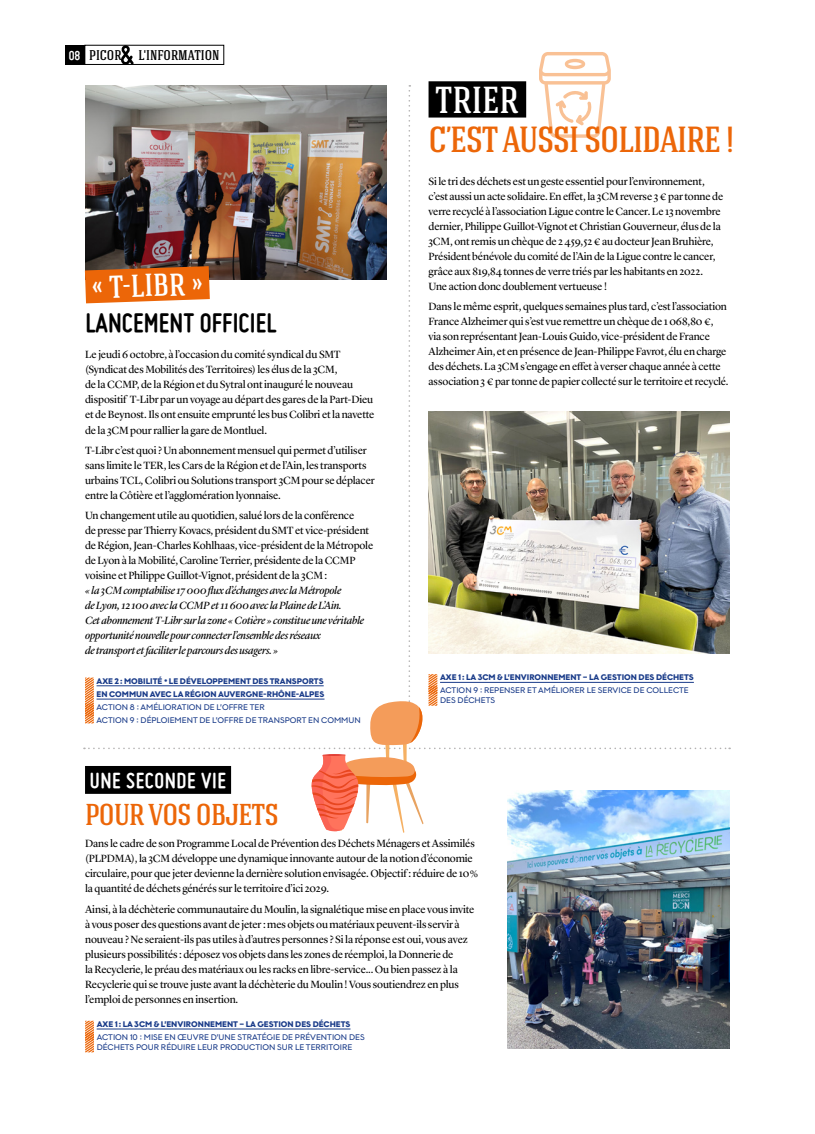
<style>
.page{position:relative;width:815px;height:1134px;background:#fff}
.page>*{position:absolute;margin:0;border:0;box-sizing:border-box;transform-origin:0 0}
.t1{font:500 37.5px "Hagin Caps";color:#fff}
.t2{font:500 36.25px "Hagin Caps";letter-spacing:-.025em;color:#ec6608}
.t3{font:500 31.62px "Hagin Caps";color:#fff}
.t4{font:500 30.12px "Hagin Caps";letter-spacing:-.025em;color:#ec6608}
.t5{font:700 28.75px "Miso";letter-spacing:.005em;color:#000}
.t6{font:700 23.38px "Miso";letter-spacing:.025em;color:#fff}
.t7{font:500 14px "Hagin Caps";color:#000}
.t8{font:10.88px/15px "Lyon Display";letter-spacing:-.01em;color:#000}
.t9{font:italic 10.88px/15px "Lyon Display";letter-spacing:-.01em;color:#000}
.t10{font:8.12px/9.8px "Graphit";color:#193b89}
.t11{font:700 8.12px/13.2px "Graphit";color:#193b89}
.s1{font-family:"Miso";font-weight:700;color:#fff}
</style>
<div class="page">
<img style="left:508px;top:833px;width:222px;height:216px">
<hr style="left:97px;top:1029px;width:253px;height:1px;background:#193b89">
<svg style="left:85px;top:1021px;width:9px;height:31px"></svg>
<img style="left:65px;top:45px;width:665px;height:788px">
<hr style="left:322px;top:754px;width:24px;height:2px;background:#e0382e;border-radius:50%">
<p class="t7" style="left:69px;top:46px;width:152px"><span class="s1">08</span> PICOR L'INFORMATION</p>
<h3 class="t3" style="left:91px;top:267px;width:113px;rotate:-2deg">« T-LIBR »</h3>
<h3 class="t5" style="left:85px;top:306px;width:193px">LANCEMENT OFFICIEL</h3>
<p class="t8" style="left:85px;top:346px;width:291px">Le jeudi 6 octobre, à l’occasion du comité syndical du SMT (Syndicat des Mobilités des Territoires) les élus de la 3CM,<br>de la CCMP, de la Région et du Sytral ont inauguré le nouveau dispositif T-Libr par un voyage au départ des gares de la Part-Dieu et de Beynost. Ils ont ensuite emprunté les bus Colibri et la navette de la 3CM pour rallier la gare de Montluel.</p>
<p class="t8" style="left:85px;top:442px;width:291px">T-Libr c’est quoi ? Un abonnement mensuel qui permet d’utiliser sans limite le TER, les Cars de la Région et de l’Ain, les transports urbains TCL, Colibri ou Solutions transport 3CM pour se déplacer entre la Côtière et l’agglomération lyonnaise.</p>
<p class="t8" style="left:85px;top:507px;width:290px">Un changement utile au quotidien, salué lors de la conférence<br>de presse par Thierry Kovacs, président du SMT et vice-président de Région, Jean-Charles Kohlhaas, vice-président de la Métropole de Lyon à la Mobilité, Caroline Terrier, présidente de la CCMP voisine et Philippe Guillot-Vignot, président de la 3CM :</p>
<p class="t9" style="left:85px;top:582px;width:281px">« la 3CM comptabilise 17 000 flux d’échanges avec la Métropole<br>de Lyon, 12 100 avec la CCMP et 11 600 avec la Plaine de L’Ain.<br>Cet abonnement T-Libr sur la zone « Cotière » constitue une véritable opportunité nouvelle pour connecter l’ensemble des réseaux<br>de transport et faciliter le parcours des usagers. »</p>
<p class="t11" style="left:97px;top:674px;width:229px">AXE 2: MOBILITÉ • LE DÉVELOPPEMENT DES TRANSPORTS<br>EN COMMUN AVEC LA RÉGION AUVERGNE-RHÔNE-ALPES</p>
<p class="t10" style="left:97px;top:700px;width:266px;line-height:13.2px">ACTION 8 : AMÉLIORATION DE L’OFFRE TER<br>ACTION 9 : DÉPLOIEMENT DE L’OFFRE DE TRANSPORT EN COMMUN</p>
<h1 class="t1" style="left:435px;top:76px;width:85px">TRIER</h1>
<h2 class="t2" style="left:429px;top:116px;width:307px">C’EST AUSSI SOLIDAIRE !</h2>
<p class="t8" style="left:429px;top:173px;width:296px">Si le tri des déchets est un geste essentiel pour l’environnement, c’est aussi un acte solidaire. En effet, la 3CM reverse 3 € par tonne de verre recyclé à l’association Ligue contre le Cancer. Le 13 novembre dernier, Philippe Guillot-Vignot et Christian Gouverneur, élus de la 3CM, ont remis un chèque de 2 459,52 € au docteur Jean Bruhière, Président bénévole du comité de l’Ain de la Ligue contre le cancer, grâce aux 819,84 tonnes de verre triés par les habitants en 2022.<br>Une action donc doublement vertueuse !</p>
<p class="t8" style="left:429px;top:298px;width:302px">Dans le même esprit, quelques semaines plus tard, c’est l’association France Alzheimer qui s’est vue remettre un chèque de 1 068,80 €, via son représentant Jean-Louis Guido, vice-président de France Alzheimer Ain, et en présence de Jean-Philippe Favrot, élu en charge des déchets. La 3CM s’engage en effet à verser chaque année à cette association 3 € par tonne de papier collecté sur le territoire et recyclé.</p>
<p class="t11" style="left:440px;top:670px;width:255px">AXE 1: LA 3CM &amp; L’ENVIRONNEMENT – LA GESTION DES DÉCHETS</p>
<p class="t10" style="left:440px;top:685px;width:250px">ACTION 9 : REPENSER ET AMÉLIORER LE SERVICE DE COLLECTE<br>DES DÉCHETS</p>
<h3 class="t6" style="left:90px;top:768px;width:138px">UNE SECONDE VIE</h3>
<h3 class="t4" style="left:85px;top:796px;width:195px">POUR VOS OBJETS</h3>
<p class="t8" style="left:85px;top:835px;width:395px">Dans le cadre de son Programme Local de Prévention des Déchets Ménagers et Assimilés (PLPDMA), la 3CM développe une dynamique innovante autour de la notion d’économie circulaire, pour que jeter devienne la dernière solution envisagée. Objectif : réduire de 10 % la quantité de déchets générés sur le territoire d’ici 2029.</p>
<p class="t8" style="left:85px;top:901px;width:391px">Ainsi, à la déchèterie communautaire du Moulin, la signalétique mise en place vous invite à vous poser des questions avant de jeter : mes objets ou matériaux peuvent-ils servir à nouveau ? Ne seraient-ils pas utiles à d’autres personnes ? Si la réponse est oui, vous avez plusieurs possibilités : déposez vos objets dans les zones de réemploi, la Donnerie de<br>la Recyclerie, le préau des matériaux ou les racks en libre-service... Ou bien passez à la Recyclerie qui se trouve juste avant la déchèterie du Moulin ! Vous soutiendrez en plus l’emploi de personnes en insertion.</p>
<p class="t11" style="left:97px;top:1017px;width:255px">AXE 1: LA 3CM &amp; L’ENVIRONNEMENT – LA GESTION DES DÉCHETS</p>
<p class="t10" style="left:97px;top:1032px;width:270px">ACTION 10 : MISE EN ŒUVRE D’UNE STRATÉGIE DE PRÉVENTION DES<br>DÉCHETS POUR RÉDUIRE LEUR PRODUCTION SUR LE TERRITOIRE</p>
</div>
